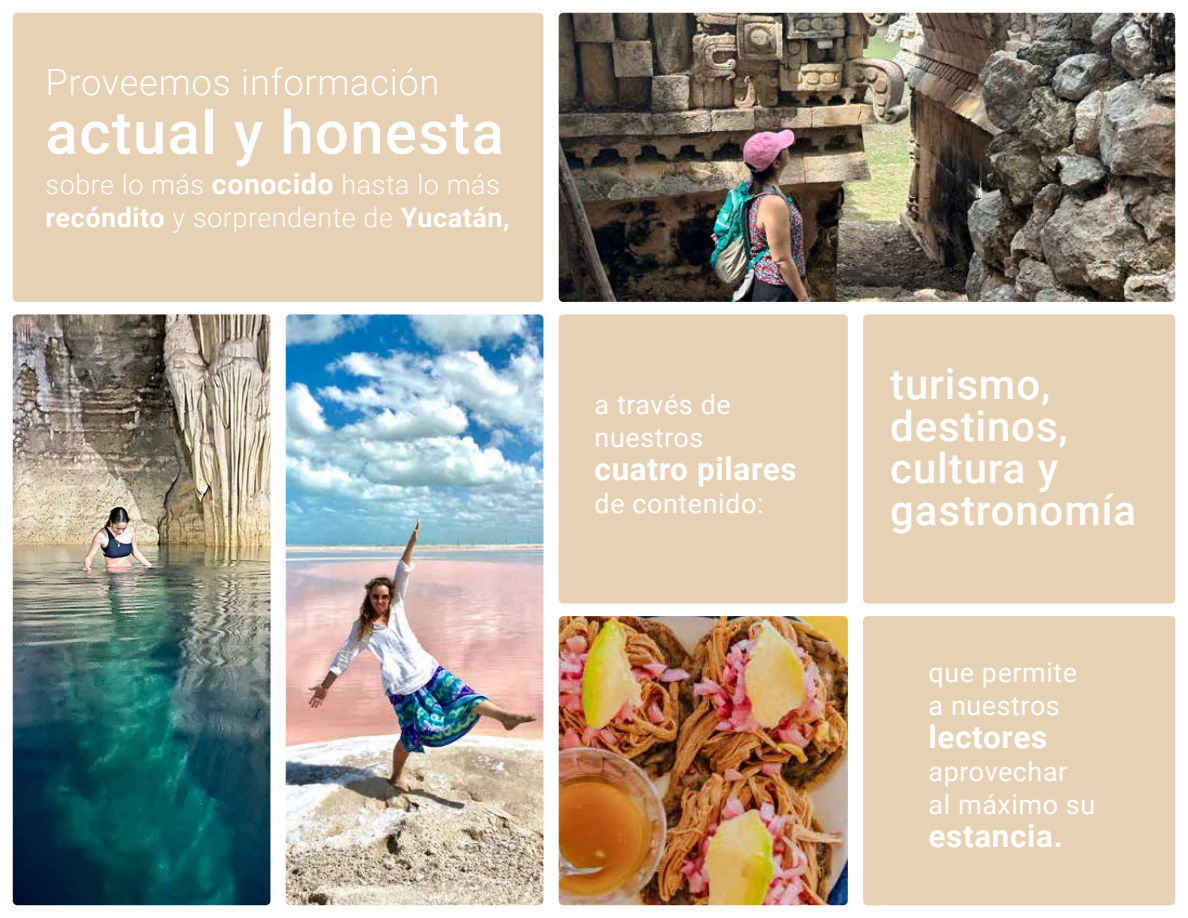
<style>
.page{position:relative;width:1188px;height:918px;background:#fff}
.page>*{position:absolute;margin:0;border:0;box-sizing:border-box;transform-origin:0 0}
.t1{font:500 60px "Roboto";letter-spacing:.02em;color:#fff}
.t2{font:500 42px/42px "Roboto";letter-spacing:.02em;color:#fff}
.t3{font:300 36.3px "Roboto";letter-spacing:.02em;color:#fff}
.t4{font:700 31.5px "Roboto";letter-spacing:.02em;color:#fff}
.t5{font:27px/33px "Roboto";letter-spacing:.02em;color:#fff}
.t6{font:300 27px/33px "Roboto";letter-spacing:.02em;color:#fff}
.s1{font-weight:700;font-size:28.5px}
.s2{font-weight:700}
</style>
<div class="page">
<img style="left:559px;top:13px;width:616px;height:289px">
<div style="left:559px;top:314px;width:289px;height:290px;background:#e7d1b4;border-radius:5px"></div>
<img style="left:13px;top:314px;width:257px;height:591px">
<img style="left:559px;top:616px;width:289px;height:289px">
<img style="left:286px;top:314px;width:257px;height:591px">
<div style="left:863px;top:314px;width:312px;height:290px;background:#e7d1b4;border-radius:5px"></div>
<div style="left:13px;top:13px;width:530px;height:289px;background:#e7d1b4;border-radius:5px"></div>
<div style="left:863px;top:616px;width:312px;height:289px;background:#e7d1b4;border-radius:5px"></div>
<h3 class="t3" style="left:45px;top:57px;width:396px">Proveemos información</h3>
<h1 class="t1" style="left:45px;top:90px;width:460px">actual y honesta</h1>
<p class="t6" style="left:45px;top:167px;width:466px">sobre lo más <span class="s1">conocido</span> hasta lo más <span class="s2">recóndito</span> y sorprendente de <span class="s2">Yucatán,</span></p>
<p class="t5" style="left:595px;top:387px;width:138px">a través de nuestros</p>
<p class="t4" style="left:595px;top:447px;width:204px">cuatro pilares</p>
<p class="t5" style="left:595px;top:486px;width:170px">de contenido:</p>
<h2 class="t2" style="left:890px;top:361px;width:248px">turismo, destinos, cultura y gastronomía</h2>
<p class="t5" style="left:929px;top:655px;width:150px">que permite a nuestros</p>
<p class="t4" style="left:929px;top:714px;width:120px">lectores</p>
<p class="t5" style="left:929px;top:754px;width:168px">aprovechar al máximo su</p>
<p class="t4" style="left:929px;top:813px;width:136px">estancia.</p>
</div>
